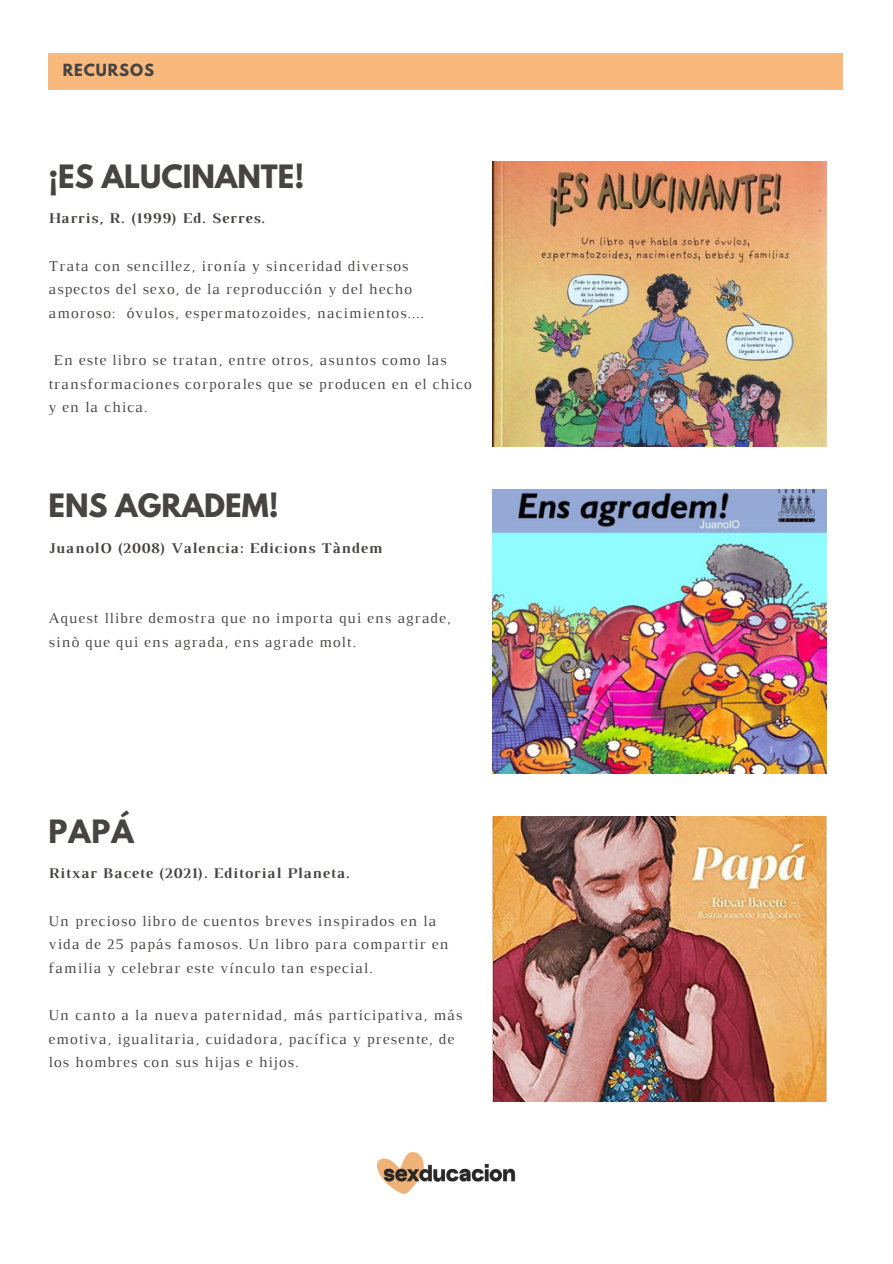
<style>
.page{position:relative;width:893px;height:1264px;background:#fff}
.page>*{position:absolute;margin:0;border:0;box-sizing:border-box;transform-origin:0 0}
.t1{font:700 28.5px "League Spartan";color:#464544}
.t2{font:15.15px/23.5px "Luthier";letter-spacing:.06em;color:#464544}
.t3{font:700 15.15px "Luthier";letter-spacing:.06em;color:#464544}
.t4{font:700 14.85px "League Spartan";letter-spacing:.06em;color:#464544}
</style>
<div class="page">
<div style="left:48px;top:53px;width:794px;height:36px;background:#fab97c"></div>
<img style="left:492px;top:162px;width:334px;height:284px">
<img style="left:492px;top:489px;width:334px;height:284px">
<img style="left:492px;top:816px;width:334px;height:285px">
<img style="left:377px;top:1152px;width:138px;height:41px">
<p class="t4" style="left:63px;top:62px;width:93px">RECURSOS</p>
<p class="t1" style="left:48px;top:163px;width:257px">¡ES ALUCINANTE!</p>
<p class="t3" style="left:48px;top:213px;width:218px">Harris, R. (1999) Ed. Serres.</p>
<p class="t2" style="left:48px;top:255px;width:377px">Trata con sencillez, ironía y sinceridad diversos aspectos del sexo, de la reproducción y del hecho amoroso: óvulos, espermatozoides, nacimientos....</p>
<p class="t2" style="left:48px;top:349px;width:425px;text-indent:5px">En este libro se tratan, entre otros, asuntos como las transformaciones corporales que se producen en el chico y en la chica.</p>
<p class="t1" style="left:49px;top:491px;width:231px">ENS AGRADEM!</p>
<p class="t3" style="left:49px;top:542px;width:335px">JuanolO (2008) Valencia: Edicions Tàndem</p>
<p class="t2" style="left:49px;top:607px;width:403px">Aquest llibre demostra que no importa qui ens agrade, sinò que qui ens agrada, ens agrade molt.</p>
<p class="t1" style="left:49px;top:817px;width:87px">PAPÁ</p>
<p class="t3" style="left:49px;top:867px;width:302px">Ritxar Bacete (2021). Editorial Planeta.</p>
<p class="t2" style="left:49px;top:910px;width:401px">Un precioso libro de cuentos breves inspirados en la vida de 25 papás famosos. Un libro para compartir en familia y celebrar este vínculo tan especial.</p>
<p class="t2" style="left:49px;top:1004px;width:415px">Un canto a la nueva paternidad, más participativa, más emotiva, igualitaria, cuidadora, pacífica y presente, de los hombres con sus hijas e hijos.</p>
</div>
